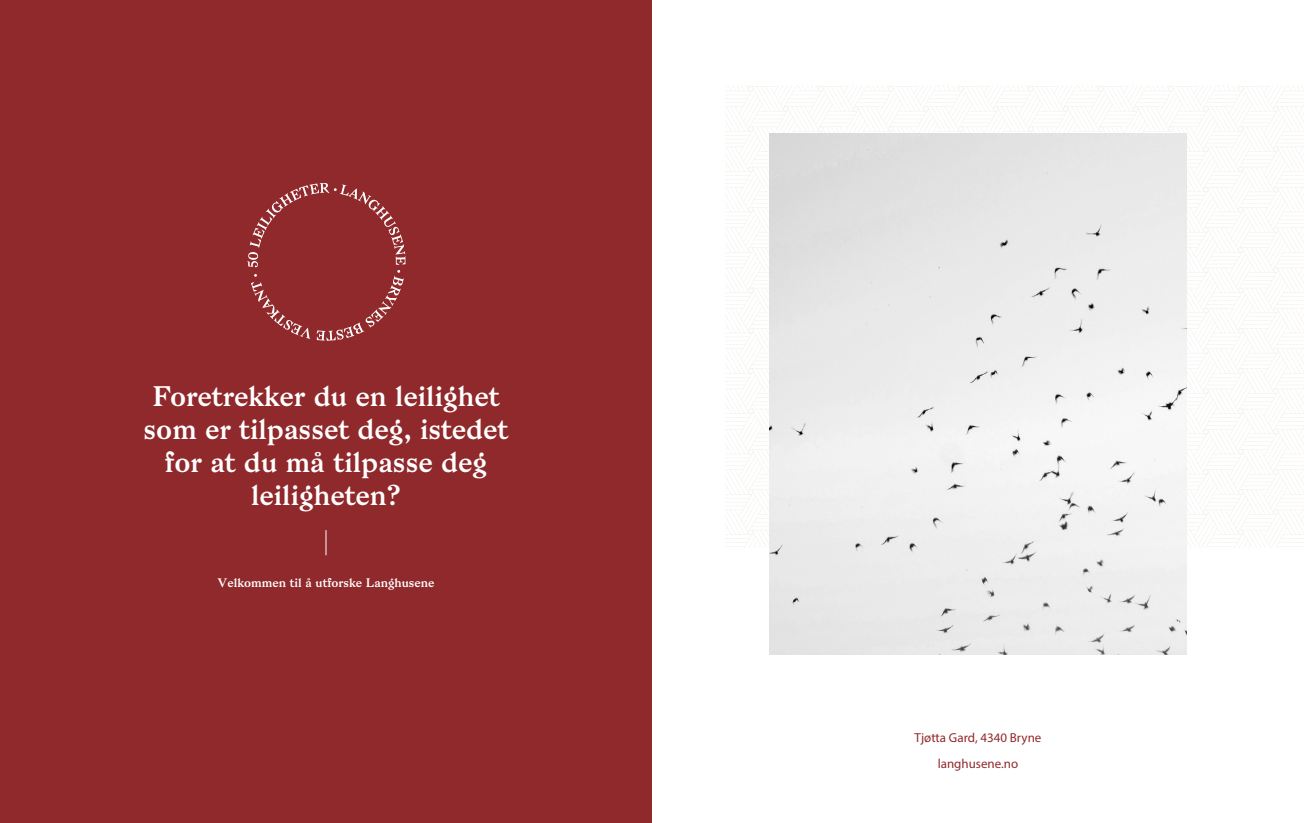
<style>
.page{position:relative;width:1304px;height:823px;background:#fff}
.page>*{position:absolute;margin:0;border:0;box-sizing:border-box;transform-origin:0 0}
.t1{font:27.6px/33.1px "Bagnard";color:#fff;text-align:center}
.t2{font:13px "Myriad Pro";color:#90292c}
.t3{font:12px "Bagnard";color:#fff}
</style>
<div class="page">
<div style="left:726px;top:85px;width:578px;height:462px;background:linear-gradient(to right,#fdfdfc,#fdfcfb)"></div>
<div style="left:0;top:0;width:652px;height:822px;background:#90292c"></div>
<img style="left:770px;top:133px;width:416px;height:521px">
<svg style="left:326px;top:530px;width:1px;height:25px"></svg>
<svg style="left:247px;top:183px;width:158px;height:157px"></svg>
<p class="t1" style="left:144px;top:379px;width:366px">Foretrekker du en leilighet som er tilpasset deg, istedet for at du må tilpasse deg leiligheten?</p>
<p class="t3" style="left:218px;top:575px;width:218px">Velkommen til å utforske Langhusene</p>
<p class="t2" style="left:915px;top:729px;width:128px">Tjøtta Gard, 4340 Bryne</p>
<p class="t2" style="left:938px;top:755px;width:82px">langhusene.no</p>
</div>
